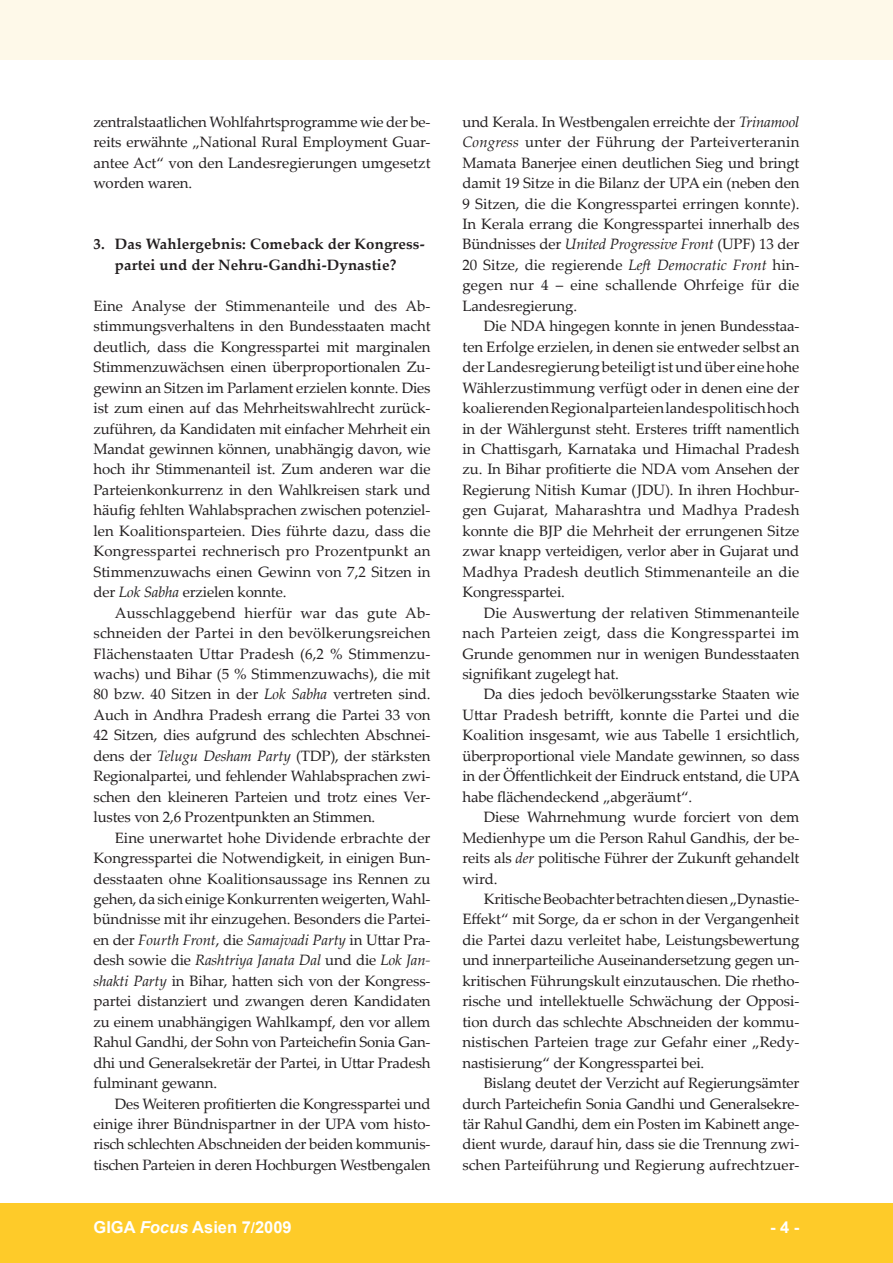
<style>
.page{position:relative;width:893px;height:1263px;background:#fff}
.page>*{position:absolute;margin:0;border:0;box-sizing:border-box;transform-origin:0 0}
.t1{font:700 16.5px "Arial";color:#fff}
.foc__text_fliesstext{font:15px/20.4px "Palatino Linotype";letter-spacing:-.01em;color:#231f20;text-align:justify}
.foc__text_1__absatz{font:15px/20.4px "Palatino Linotype";color:#231f20;text-align:justify}
.foc__text_ueberschri{font:700 15px/20.4px "Palatino Linotype";letter-spacing:.01em;color:#231f20;text-align:center}
.s1{font-style:italic}
.s2{font-size:15px}
</style>
<div class="page">
<div style="left:0;top:1203px;width:893px;height:60px;background:#fecb29"></div>
<div style="left:0;top:1px;width:893px;height:59px;background:#fef9e9"></div>
<p class="foc__text_fliesstext" style="left:94px;top:111px;width:338px">zentralstaatlichen Wohlfahrtsprogramme wie der be&shy;reits erwähnte „National Rural Employment Guar&shy;antee Act“ von den Landesregierungen umgesetzt worden waren.</p>
<p class="foc__text_ueberschri" style="left:94px;top:234px;width:333px">3. Das Wahlergebnis: Comeback der Kongress&shy;partei und der Nehru-Gandhi-Dynastie?</p>
<p class="foc__text_1__absatz" style="left:94px;top:295px;width:339px">Eine Analyse der Stimmenanteile und des Ab&shy;stimmungsverhaltens in den Bundesstaaten macht deutlich, dass die Kongresspartei mit marginalen Stimmenzuwächsen einen überproportionalen Zu&shy;gewinn an Sitzen im Parlament erzielen konnte. Dies ist zum einen auf das Mehrheitswahlrecht zurück&shy;zuführen, da Kandidaten mit einfacher Mehrheit ein Mandat gewinnen können, unabhängig davon, wie hoch ihr Stimmenanteil ist. Zum anderen war die Parteienkonkurrenz in den Wahlkreisen stark und häufig fehlten Wahlabsprachen zwischen potenziel&shy;len Koalitionsparteien. Dies führte dazu, dass die Kongresspartei rechnerisch pro Prozentpunkt an Stimmenzuwachs einen Gewinn von 7,2 Sitzen in der <span class="s1">Lok Sabha</span> erzielen konnte.</p>
<p class="foc__text_fliesstext" style="left:94px;top:602px;width:339px;text-indent:21px">Ausschlaggebend hierfür war das gute Ab&shy;schneiden der Partei in den bevölkerungsreichen Flächenstaaten Uttar Pradesh (6,2 % Stimmenzu&shy;wachs) und Bihar (5 % Stimmenzuwachs), die mit 80 bzw. 40 Sitzen in der <span class="s1">Lok Sabha</span> vertreten sind.<br>Auch in Andhra Pradesh errang die Partei 33 von 42 Sitzen, dies aufgrund des schlechten Abschnei&shy;dens der <span class="s1">Telugu Desham Party</span> (TDP), der stärksten Regionalpartei, und fehlender Wahlabsprachen zwi&shy;schen den kleineren Parteien und trotz eines Ver&shy;lustes von 2,6 Prozentpunkten an Stimmen.</p>
<p class="foc__text_fliesstext" style="left:94px;top:827px;width:338px;text-indent:21px">Eine unerwartet hohe Dividende erbrachte der Kongresspartei die Notwendigkeit, in einigen Bun&shy;desstaaten ohne Koalitionsaussage ins Rennen zu gehen, da sich einige Konkurrenten weigerten, Wahl&shy;bündnisse mit ihr einzugehen. Besonders die Partei&shy;en der <span class="s1">Fourth Front</span>, die <span class="s1">Samajvadi Party</span> in Uttar Pra&shy;desh sowie die <span class="s1">Rashtriya Janata Dal</span> und die <span class="s1">Lok Jan&shy;shakti Party</span> in Bihar, hatten sich von der Kongress&shy;partei distanziert und zwangen deren Kandidaten zu einem unabhängigen Wahlkampf, den vor allem Rahul Gandhi, der Sohn von Parteichefin Sonia Gan&shy;dhi und Generalsekretär der Partei, in Uttar Pradesh fulminant gewann.</p>
<p class="foc__text_fliesstext" style="left:94px;top:1093px;width:338px;text-indent:21px">Des Weiteren profitierten die Kongresspartei und einige ihrer Bündnispartner in der UPA vom histo&shy;risch schlechten Abschneiden der beiden kommunis&shy;tischen Parteien in deren Hochburgen Westbengalen</p>
<p class="foc__text_fliesstext" style="left:462px;top:111px;width:338px">und Kerala. In Westbengalen erreichte der <span class="s1">Trinamool Congress</span> unter der Führung der Parteiverteranin Mamata Banerjee einen deutlichen Sieg und bringt damit 19 Sitze in die Bilanz der UPA ein (neben den 9 Sitzen, die die Kongresspartei erringen konnte).<br>In Kerala errang die Kongresspartei innerhalb des Bündnisses der <span class="s1">United Progressive Front</span> (UPF) 13 der 20 Sitze, die regierende <span class="s1">Left Democratic Front</span> hin&shy;gegen nur 4 – eine schallende Ohrfeige für die Landesregierung.</p>
<p class="foc__text_fliesstext" style="left:462px;top:315px;width:338px;text-indent:21px">Die NDA hingegen konnte in jenen Bundesstaa&shy;ten Erfolge erzielen, in denen sie entweder selbst an der Landesregierung beteiligt ist und über eine hohe Wählerzustimmung verfügt oder in denen eine der koalierenden Regionalparteien landespolitisch hoch in der Wählergunst steht. Ersteres trifft namentlich in Chattisgarh, Karnataka und Himachal Pradesh zu. In Bihar profitierte die NDA vom Ansehen der Regierung Nitish Kumar (JDU). In ihren Hochbur&shy;gen Gujarat, Maharashtra und Madhya Pradesh konnte die BJP die Mehrheit der errungenen Sitze zwar knapp verteidigen, verlor aber in Gujarat und Madhya Pradesh deutlich Stimmenanteile an die Kongresspartei.</p>
<p class="foc__text_fliesstext" style="left:462px;top:602px;width:338px;text-indent:21px">Die Auswertung der relativen Stimmenanteile nach Parteien zeigt, dass die Kongresspartei im Grunde genommen nur in wenigen Bundesstaaten signifikant zugelegt hat.</p>
<p class="foc__text_fliesstext" style="left:462px;top:684px;width:339px;text-indent:21px">Da dies jedoch bevölkerungsstarke Staaten wie Uttar Pradesh betrifft, konnte die Partei und die Koalition insgesamt, wie aus Tabelle 1 ersichtlich, überproportional viele Mandate gewinnen, so dass in der Öffentlichkeit der Eindruck entstand, die UPA habe flächendeckend „abgeräumt“.</p>
<p class="foc__text_fliesstext" style="left:462px;top:806px;width:338px;text-indent:21px">Diese Wahrnehmung wurde forciert von dem Medienhype um die Person Rahul Gandhis, der be&shy;reits als <span class="s1">der</span> politische Führer der Zukunft gehandelt wird.</p>
<p class="foc__text_fliesstext" style="left:462px;top:888px;width:338px;text-indent:21px">Kritische Beobachter betrachten diesen „Dynastie-Effekt“ mit Sorge, da er schon in der Vergangenheit die Partei dazu verleitet habe, Leistungsbewertung und innerparteiliche Auseinandersetzung gegen un&shy;kritischen Führungskult einzutauschen. Die rhetho&shy;rische und intellektuelle Schwächung der Opposi&shy;tion durch das schlechte Abschneiden der kommu&shy;nistischen Parteien trage zur Gefahr einer „Redy&shy;nastisierung“ der Kongresspartei bei.</p>
<p class="foc__text_fliesstext" style="left:462px;top:1072px;width:338px;text-indent:21px">Bislang deutet der Verzicht auf Regierungsämter durch Parteichefin Sonia Gandhi und Generalsekre&shy;tär Rahul Gandhi, dem ein Posten im Kabinett ange&shy;dient wurde, darauf hin, dass sie die Trennung zwi&shy;schen Parteiführung und Regierung aufrechtzuer-</p>
<p class="t1" style="left:94px;top:1216px;width:200px">GIGA <span class="s1">Focus</span> Asien 7<span class="s2">/</span>2009</p>
<p class="t1" style="left:770px;top:1216px;width:31px">- -</p>
</div>
